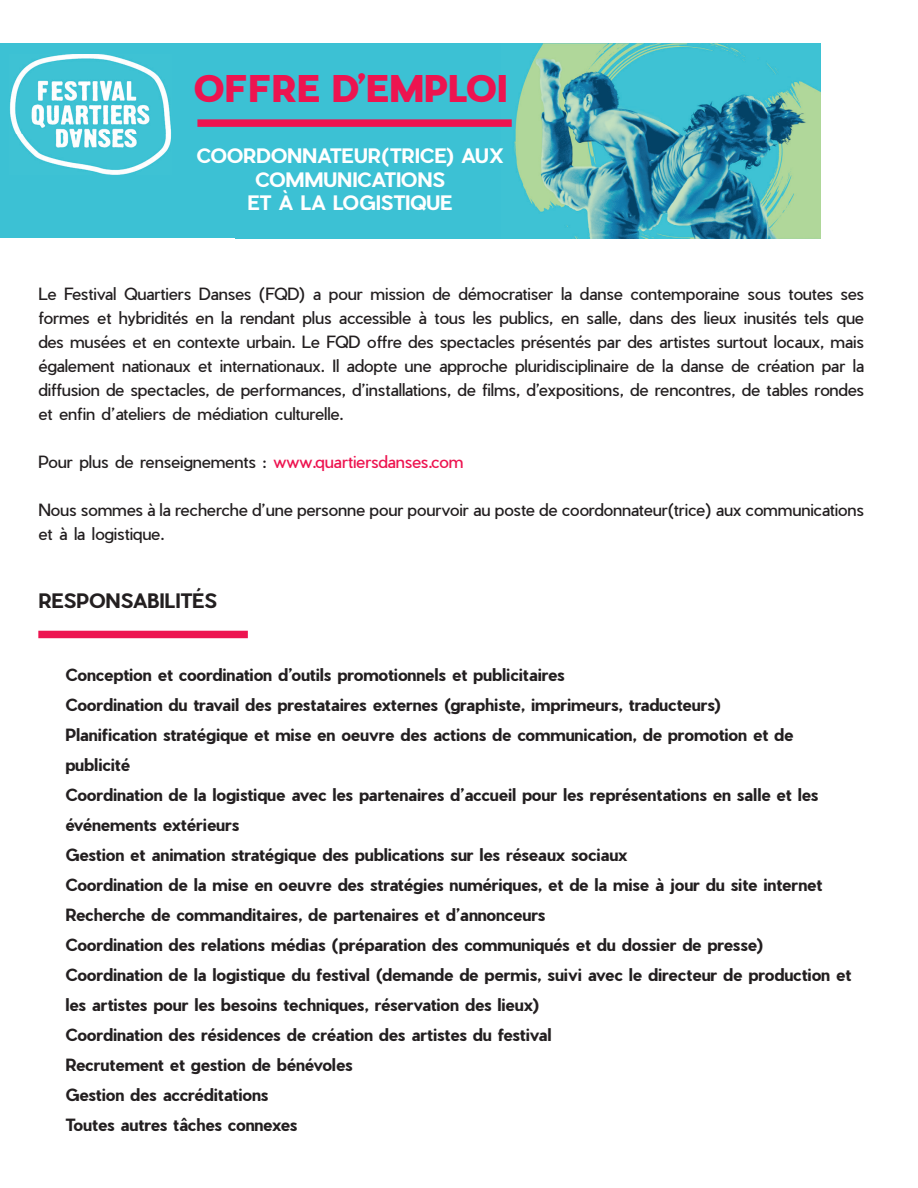
<style>
.page{position:relative;width:918px;height:1188px;background:#fff}
.page>*{position:absolute;margin:0;border:0;box-sizing:border-box;transform-origin:0 0}
.t1{font:900 36px "Pier Sans";letter-spacing:-.01em;color:#ed1450}
.t2{font:700 19.5px/23.4px "Pier Sans";letter-spacing:-.01em;color:#fff;text-align:center}
.t3{font:700 19.5px "Pier Sans";color:#231f20}
.t4{font:700 16.5px/30px "Pier Sans";color:#231f20}
.t5{font:16.5px/24px "Pier Sans";letter-spacing:-.01em;color:#231f20;text-align:justify}
.s1{color:#ed1450}
</style>
<div class="page">
<div style="left:0;top:44px;width:821px;height:194px;background:#3cc1d4"></div>
<img style="left:514px;top:44px;width:307px;height:194px">
<div style="left:197px;top:119px;width:315px;height:8px;background:#ed1450"></div>
<div style="left:38px;top:631px;width:210px;height:7px;background:#ed1450"></div>
<img style="left:9px;top:54px;width:162px;height:120px">
<h1 class="t1" style="left:194px;top:62px;width:315px">OFFRE D’EMPLOI</h1>
<p class="t2" style="left:196px;top:144px;width:309px">COORDONNATEUR(TRICE) AUX<br>COMMUNICATIONS<br>ET À LA LOGISTIQUE</p>
<p class="t5" style="left:38px;top:282px;width:827px">Le Festival Quartiers Danses (FQD) a pour mission de démocratiser la danse contemporaine sous toutes ses formes et hybridités en la rendant plus accessible à tous les publics, en salle, dans des lieux inusités tels que des musées et en contexte urbain. Le FQD offre des spectacles présentés par des artistes surtout locaux, mais également nationaux et internationaux. Il adopte une approche pluridisciplinaire de la danse de création par la diffusion de spectacles, de performances, d’installations, de films, d’expositions, de rencontres, de tables rondes et enfin d’ateliers de médiation culturelle.</p>
<p class="t5" style="left:38px;top:450px;width:427px">Pour plus de renseignements : <span class="s1">www.quartiersdanses.com</span></p>
<p class="t5" style="left:38px;top:498px;width:827px">Nous sommes à la recherche d’une personne pour pourvoir au poste de coordonnateur(trice) aux communications et à la logistique.</p>
<p class="t3" style="left:38px;top:587px;width:180px">RESPONSABILITÉS</p>
<p class="t4" style="left:38px;top:660px;width:528px">• Conception et coordination d’outils promotionnels et publicitaires</p>
<p class="t4" style="left:38px;top:690px;width:685px">• Coordination du travail des prestataires externes (graphiste, imprimeurs, traducteurs)</p>
<p class="t4" style="left:65px;top:720px;width:730px;text-indent:-27px">• Planification stratégique et mise en oeuvre des actions de communication, de promotion et de publicité</p>
<p class="t4" style="left:65px;top:780px;width:755px;text-indent:-27px">• Coordination de la logistique avec les partenaires d’accueil pour les représentations en salle et les événements extérieurs</p>
<p class="t4" style="left:38px;top:840px;width:591px">• Gestion et animation stratégique des publications sur les réseaux sociaux</p>
<p class="t4" style="left:38px;top:870px;width:785px">• Coordination de la mise en oeuvre des stratégies numériques, et de la mise à jour du site internet</p>
<p class="t4" style="left:38px;top:900px;width:509px">• Recherche de commanditaires, de partenaires et d’annonceurs</p>
<p class="t4" style="left:38px;top:930px;width:727px">• Coordination des relations médias (préparation des communiqués et du dossier de presse)</p>
<p class="t4" style="left:65px;top:960px;width:788px;text-indent:-27px">• Coordination de la logistique du festival (demande de permis, suivi avec le directeur de production et les artistes pour les besoins techniques, réservation des lieux)</p>
<p class="t4" style="left:38px;top:1020px;width:515px">• Coordination des résidences de création des artistes du festival</p>
<p class="t4" style="left:38px;top:1050px;width:316px">• Recrutement et gestion de bénévoles</p>
<p class="t4" style="left:38px;top:1080px;width:232px">• Gestion des accréditations</p>
<p class="t4" style="left:38px;top:1110px;width:261px">• Toutes autres tâches connexes</p>
</div>
